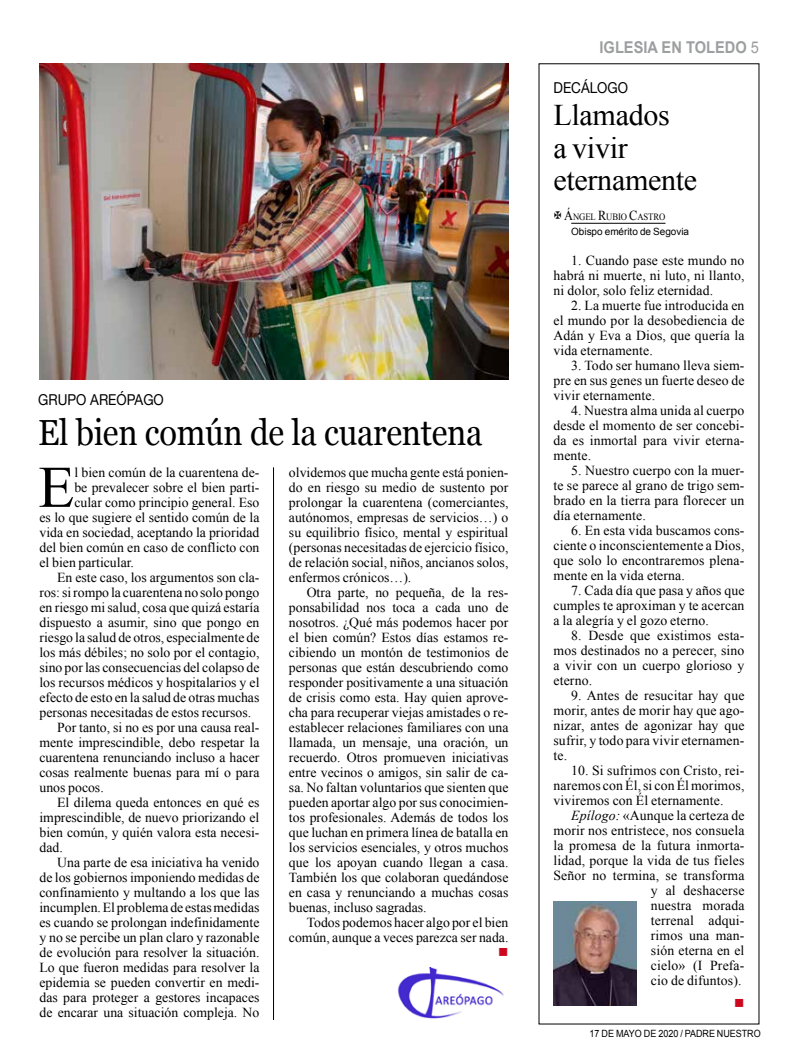
<style>
.page{position:relative;width:798px;height:1063px;background:#fff}
.page>*{position:absolute;margin:0;border:0;box-sizing:border-box;transform-origin:0 0}
.t1{font:59px "Times New Roman";color:#000}
.t2{font:36.25px "Georgia";letter-spacing:-.01em;color:#000;scale:.9 1}
.t3{font:30px/32.5px "Times New Roman";letter-spacing:-.01em;color:#000}
.t4{font:700 16.25px "Arial";color:#9c9e9f;scale:.9 1}
.t5{font:15px "Helvetica Neue";color:#000;scale:.9 1}
.t6{font:13.75px/15px "Times New Roman";color:#000;text-align:justify}
.t7{font:13.75px "Wingdings";color:#cd071e}
.t8{font:10px "Arial";letter-spacing:-.005em;color:#000;scale:.9 1}
.t9{font:10px "Arial";letter-spacing:-.005em;color:#000}
.t10{font:9.62px "Times New Roman";letter-spacing:-.015em;color:#000;scale:.9 1}
.s1{font-weight:400}
.s2{font-size:13.75px}
.s3{font-style:italic}
</style>
<div class="page">
<hr style="left:273px;top:467px;width:1px;height:553px;background:#000">
<img style="left:397px;top:968px;width:107px;height:50px">
<img style="left:39px;top:64px;width:470px;height:316px">
<hr style="left:571px;top:223px;width:94px;height:1px;background:#000">
<img style="left:553px;top:901px;width:83px;height:105px">
<p class="t5" style="left:38px;top:389px;width:141px">GRUPO AREÓPAGO</p>
<h2 class="t2" style="left:38px;top:406px;width:495px">El bien común de la cuarentena</h2>
<h1 class="t1" style="left:38px;top:447px;width:38px">E</h1>
<p class="t6" style="left:74px;top:465px;width:186px">l bien común de la cuarentena de-</p>
<p class="t6" style="left:289px;top:465px;width:221px">olvidemos que mucha gente está ponien&shy;do en riesgo su medio de sustento por prolongar la cuarentena (comerciantes, autónomos, empresas de servicios…) o su equilibrio físico, mental y espiritual (personas necesitadas de ejercicio físico, de relación social, niños, ancianos solos, enfermos crónicos…).</p>
<p class="t6" style="left:289px;top:585px;width:221px;text-indent:18px">Otra parte, no pequeña, de la res&shy;ponsabilidad nos toca a cada uno de nosotros. ¿Qué más podemos hacer por el bien común? Estos días estamos re&shy;cibiendo un montón de testimonios de personas que están descubriendo como responder positivamente a una situación de crisis como esta. Hay quien aprove&shy;cha para recuperar viejas amistades o re&shy;establecer relaciones familiares con una llamada, un mensaje, una oración, un recuerdo. Otros promueven iniciativas entre vecinos o amigos, sin salir de ca&shy;sa. No faltan voluntarios que sienten que pueden aportar algo por sus conocimien&shy;tos profesionales. Además de todos los que luchan en primera línea de batalla en los servicios esenciales, y otros muchos que los apoyan cuando llegan a casa.<br>También los que colaboran quedándose en casa y renunciando a muchas cosas buenas, incluso sagradas.</p>
<p class="t6" style="left:289px;top:915px;width:221px;text-align:right">Todos podemos hacer algo por el bien común, aunque a veces parezca ser nada.</p>
<p class="t7" style="left:498px;top:945px;width:9px">■</p>
<p class="t6" style="left:74px;top:480px;width:186px">be prevalecer sobre el bien parti-</p>
<p class="t6" style="left:74px;top:495px;width:186px">cular como principio general. Eso</p>
<p class="t6" style="left:39px;top:510px;width:221px">es lo que sugiere el sentido común de la</p>
<p class="t6" style="left:39px;top:525px;width:221px">vida en sociedad, aceptando la prioridad</p>
<p class="t6" style="left:39px;top:540px;width:221px">del bien común en caso de conflicto con</p>
<p class="t6" style="left:39px;top:555px;width:96px">el bien particular.</p>
<p class="t6" style="left:57px;top:570px;width:204px">En este caso, los argumentos son cla-</p>
<p class="t6" style="left:39px;top:585px;width:221px">ros: si rompo la cuarentena no solo pongo</p>
<p class="t6" style="left:39px;top:600px;width:221px">en riesgo mi salud, cosa que quizá estaría</p>
<p class="t6" style="left:39px;top:615px;width:221px">dispuesto a asumir, sino que pongo en</p>
<p class="t6" style="left:39px;top:630px;width:221px">riesgo la salud de otros, especialmente de</p>
<p class="t6" style="left:39px;top:645px;width:221px">los más débiles; no solo por el contagio,</p>
<p class="t6" style="left:39px;top:660px;width:221px">sino por las consecuencias del colapso de</p>
<p class="t6" style="left:39px;top:675px;width:221px">los recursos médicos y hospitalarios y el</p>
<p class="t6" style="left:39px;top:690px;width:221px">efecto de esto en la salud de otras muchas</p>
<p class="t6" style="left:39px;top:705px;width:213px">personas necesitadas de estos recursos.</p>
<p class="t6" style="left:57px;top:720px;width:204px">Por tanto, si no es por una causa real-</p>
<p class="t6" style="left:39px;top:735px;width:221px">mente imprescindible, debo respetar la</p>
<p class="t6" style="left:39px;top:750px;width:221px">cuarentena renunciando incluso a hacer</p>
<p class="t6" style="left:39px;top:765px;width:221px">cosas realmente buenas para mí o para</p>
<p class="t6" style="left:39px;top:780px;width:66px">unos pocos.</p>
<p class="t6" style="left:57px;top:795px;width:204px">El dilema queda entonces en qué es</p>
<p class="t6" style="left:39px;top:810px;width:221px">imprescindible, de nuevo priorizando el</p>
<p class="t6" style="left:39px;top:825px;width:221px">bien común, y quién valora esta necesi-</p>
<p class="t6" style="left:39px;top:840px;width:25px">dad.</p>
<p class="t6" style="left:57px;top:855px;width:204px">Una parte de esa iniciativa ha venido</p>
<p class="t6" style="left:39px;top:870px;width:221px">de los gobiernos imponiendo medidas de</p>
<p class="t6" style="left:39px;top:885px;width:221px">confinamiento y multando a los que las</p>
<p class="t6" style="left:39px;top:900px;width:221px">incumplen. El problema de estas medidas</p>
<p class="t6" style="left:39px;top:915px;width:221px">es cuando se prolongan indefinidamente</p>
<p class="t6" style="left:39px;top:930px;width:221px">y no se percibe un plan claro y razonable</p>
<p class="t6" style="left:39px;top:945px;width:221px">de evolución para resolver la situación.</p>
<p class="t6" style="left:39px;top:960px;width:221px">Lo que fueron medidas para resolver la</p>
<p class="t6" style="left:39px;top:975px;width:221px">epidemia se pueden convertir en medi-</p>
<p class="t6" style="left:39px;top:990px;width:221px">das para proteger a gestores incapaces</p>
<p class="t6" style="left:39px;top:1005px;width:221px">de encarar una situación compleja. No</p>
<p class="t4" style="left:599px;top:37px;width:178px">IGLESIA EN TOLEDO <span class="s1">5</span></p>
<p class="t5" style="left:553px;top:76px;width:84px">DECÁLOGO</p>
<h3 class="t3" style="left:553px;top:98px;width:145px">Llamados<br>a vivir eternamente</h3>
<p class="t10" style="left:564px;top:210px;width:114px"><span class="s2">Á</span>NGEL <span class="s2">R</span>UBIO <span class="s2">C</span>ASTRO</p>
<p class="t9" style="left:571px;top:225px;width:119px">Obispo emérito de Segovia</p>
<p class="t6" style="left:553px;top:253px;width:192px;text-indent:18px">1. Cuando pase este mundo no habrá ni muerte, ni luto, ni llanto, ni dolor, solo feliz eternidad.</p>
<p class="t6" style="left:553px;top:298px;width:192px;text-indent:18px">2. La muerte fue introducida en el mundo por la desobediencia de Adán y Eva a Dios, que quería la vida eternamente.</p>
<p class="t6" style="left:553px;top:358px;width:192px;text-indent:18px">3. Todo ser humano lleva siem&shy;pre en sus genes un fuerte deseo de vivir eternamente.</p>
<p class="t6" style="left:553px;top:403px;width:192px;text-indent:18px">4. Nuestra alma unida al cuerpo desde el momento de ser concebi&shy;da es inmortal para vivir eterna&shy;mente.</p>
<p class="t6" style="left:553px;top:463px;width:192px;text-indent:18px">5. Nuestro cuerpo con la muer&shy;te se parece al grano de trigo sem&shy;brado en la tierra para florecer un día eternamente.</p>
<p class="t6" style="left:553px;top:523px;width:192px;text-indent:18px">6. En esta vida buscamos cons&shy;ciente o inconscientemente a Dios, que solo lo encontraremos plena&shy;mente en la vida eterna.</p>
<p class="t6" style="left:553px;top:583px;width:192px;text-indent:18px">7. Cada día que pasa y años que cumples te aproximan y te acercan a la alegría y el gozo eterno.</p>
<p class="t6" style="left:553px;top:628px;width:192px;text-indent:18px">8. Desde que existimos esta&shy;mos destinados no a perecer, sino a vivir con un cuerpo glorioso y eterno.</p>
<p class="t6" style="left:553px;top:688px;width:192px;text-indent:18px">9. Antes de resucitar hay que morir, antes de morir hay que ago&shy;nizar, antes de agonizar hay que sufrir, y todo para vivir eternamen&shy;te.</p>
<p class="t6" style="left:553px;top:763px;width:192px;text-indent:18px">10. Si sufrimos con Cristo, rei&shy;naremos con Él, si con Él morimos, viviremos con Él eternamente.</p>
<p class="t6" style="left:553px;top:808px;width:192px;text-align:right"><span class="s3">Epílogo:</span> «Aunque la certeza de morir nos entristece, nos consuela la promesa de la futura inmorta&shy;lidad, porque la vida de tus fieles<br>Señor no termina, se transforma y al deshacerse<br>nuestra morada<br>terrenal adqui-<br>rimos una man-<br>sión eterna en el<br>cielo» (I Prefa-<br>cio de difuntos).</p>
<p class="t7" style="left:733px;top:995px;width:9px">■</p>
<p class="t8" style="left:589px;top:1027px;width:192px">17 DE MAYO DE 2020 / PADRE NUESTRO</p>
</div>
